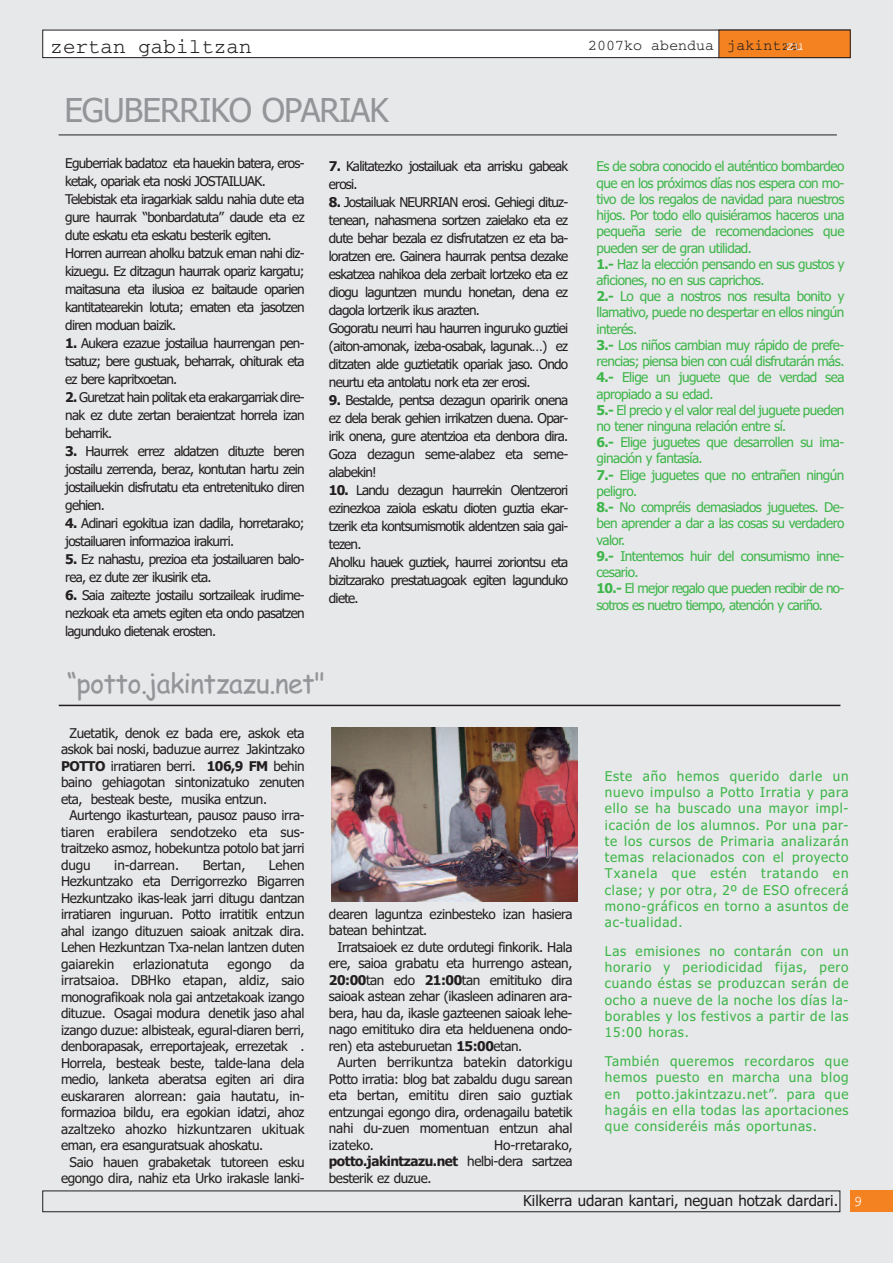
<style>
.page{position:relative;width:893px;height:1263px;background:#e7e8e9}
.page>*{position:absolute;margin:0;border:0;box-sizing:border-box;transform-origin:0 0}
.t1{font:33px "Tahoma";letter-spacing:-.03em;color:#939598}
.t2{font:27px "Comic Sans MS";letter-spacing:-.03em;color:#939598}
.t3{font:21px "Courier";color:#231f20}
.t4{font:15px "Tahoma";color:#231f20}
.t5{font:15px "Courier";color:#231f20}
.t6{font:15px "Courier";color:#fff}
.t7{font:13.5px/18px "Tahoma";letter-spacing:-.055em;color:#231f20;text-align:justify}
.t8{font:13.5px/16.2px "Tahoma";letter-spacing:-.04em;color:#3eb64a;text-align:justify}
.t9{font:13.5px/16.5px "Tahoma";letter-spacing:-.025em;color:#231f20;text-align:right}
.t10{font:13.5px "Tahoma";letter-spacing:-.005em;color:#231f20}
.s1{color:#fff}
.s2{font-weight:700}
</style>
<div class="page">
<div style="left:850px;top:1191px;width:43px;height:21px;background:#f58220"></div>
<div style="left:43px;top:30px;width:807px;height:28px;background:#fff"></div>
<div style="left:43px;top:30px;width:807px;height:28px;border:1px solid #231f20"></div>
<div style="left:719px;top:30px;width:131px;height:28px;background:#f58220"></div>
<div style="left:719px;top:30px;width:131px;height:28px;border:1px solid #231f20"></div>
<div style="left:43px;top:1191px;width:797px;height:21px;border:1px solid #231f20"></div>
<hr style="left:59px;top:134px;width:778px;height:1px;background:#231f20">
<hr style="left:59px;top:705px;width:781px;height:1px;background:#231f20">
<img style="left:331px;top:727px;width:247px;height:174px">
<h3 class="t3" style="left:50px;top:39px;width:203px">zertan gabiltzan</h3>
<p class="t5" style="left:588px;top:41px;width:217px">2007ko abendua jakintza<span class="s1">zu</span></p>
<h1 class="t1" style="left:64px;top:92px;width:326px">EGUBERRIKO OPARIAK</h1>
<p class="t7" style="left:65px;top:154px;width:241px;text-align:left">Eguberriak badatoz eta hauekin batera, eros&shy;ketak, opariak eta noski JOSTAILUAK.<br>Telebistak eta iragarkiak saldu nahia dute eta gure haurrak “bonbardatuta” daude eta ez dute eskatu eta eskatu besterik egiten.<br>Horren aurrean aholku batzuk eman nahi diz&shy;kizuegu. Ez ditzagun haurrak opariz kargatu; maitasuna eta ilusioa ez baitaude oparien kantitatearekin lotuta; ematen eta jasotzen diren moduan baizik.</p>
<p class="t7" style="left:65px;top:334px;width:241px"><span class="s2">1.</span> Aukera ezazue jostailua haurrengan pen&shy;tsatuz; bere gustuak, beharrak, ohiturak eta ez bere kapritxoetan.</p>
<p class="t7" style="left:65px;top:388px;width:241px"><span class="s2">2.</span> Guretzat hain politak eta erakargarriak dire&shy;nak ez dute zertan beraientzat horrela izan beharrik.</p>
<p class="t7" style="left:65px;top:442px;width:241px"><span class="s2">3.</span> Haurrek errez aldatzen dituzte beren jostailu zerrenda, beraz, kontutan hartu zein jostailuekin disfrutatu eta entretenituko diren gehien.</p>
<p class="t7" style="left:65px;top:514px;width:241px"><span class="s2">4.</span> Adinari egokitua izan dadila, horretarako; jostailuaren informazioa irakurri.</p>
<p class="t7" style="left:65px;top:550px;width:241px"><span class="s2">5.</span> Ez nahastu, prezioa eta jostailuaren balo&shy;rea, ez dute zer ikusirik eta.</p>
<p class="t7" style="left:65px;top:586px;width:241px"><span class="s2">6.</span> Saia zaitezte jostailu sortzaileak irudime&shy;nezkoak eta amets egiten eta ondo pasatzen lagunduko dietenak erosten.</p>
<p class="t7" style="left:329px;top:157px;width:241px"><span class="s2">7.</span> Kalitatezko jostailuak eta arrisku gabeak erosi.</p>
<p class="t7" style="left:329px;top:193px;width:241px;text-align:left"><span class="s2">8.</span> Jostailuak NEURRIAN erosi. Gehiegi dituz&shy;tenean, nahasmena sortzen zaielako eta ez dute behar bezala ez disfrutatzen ez eta ba&shy;loratzen ere. Gainera haurrak pentsa dezake eskatzea nahikoa dela zerbait lortzeko eta ez diogu laguntzen mundu honetan, dena ez dagola lortzerik ikus arazten.<br>Gogoratu neurri hau haurren inguruko guztiei (aiton-amonak, izeba-osabak, lagunak…) ez ditzaten alde guztietatik opariak jaso. Ondo neurtu eta antolatu nork eta zer erosi.</p>
<p class="t7" style="left:329px;top:391px;width:241px"><span class="s2">9.</span> Bestalde, pentsa dezagun oparirik onena ez dela berak gehien irrikatzen duena. Opar&shy;irik onena, gure atentzioa eta denbora dira.<br>Goza dezagun seme-alabez eta seme&shy;alabekin!</p>
<p class="t7" style="left:329px;top:481px;width:241px;text-align:left"><span class="s2">10.</span> Landu dezagun haurrekin Olentzerori ezinezkoa zaiola eskatu dioten guztia ekar&shy;tzerik eta kontsumismotik aldentzen saia gai&shy;tezen.<br>Aholku hauek guztiek, haurrei zoriontsu eta bizitzarako prestatuagoak egiten lagunduko diete.</p>
<h2 class="t2" style="left:67px;top:668px;width:260px">“potto.jakintzazu.net"</h2>
<p class="t7" style="left:61px;top:725px;width:245px;line-height:16.5px;text-indent:9px">Zuetatik, denok ez bada ere, askok eta askok bai noski, baduzue aurrez Jakintzako <span class="s2">POTTO</span> irratiaren berri. <span class="s2">106,9 FM</span> behin baino gehiagotan sintonizatuko zenuten eta, besteak beste, musika entzun.</p>
<p class="t7" style="left:61px;top:807px;width:245px;line-height:16.5px;text-indent:9px">Aurtengo ikasturtean, pausoz pauso irra&shy;tiaren erabilera sendotzeko eta sus&shy;traitzeko asmoz, hobekuntza potolo bat jarri dugu</p>
<p class="t7" style="left:61px;top:857px;width:245px;line-height:16.5px;text-indent:208px">Lehen Hezkuntzako eta Derrigorrezko Bigarren Hezkuntzako ikas-leak jarri ditugu dantzan irratiaren inguruan. Potto irratitik entzun ahal izango dituzuen saioak anitzak dira.<br>Lehen Hezkuntzan Txa-nelan lantzen duten gaiarekin</p>
<p class="t10" style="left:114px;top:857px;width:66px">in-darrean.</p>
<p class="t7" style="left:203px;top:856px;width:44px">Bertan,</p>
<p class="t7" style="left:61px;top:956px;width:245px;line-height:16.5px;text-indent:229px">da irratsaioa. DBHko etapan, aldiz, saio monografikoak nola gai antzetakoak izango dituzue. Osagai modura denetik jaso ahal izango duzue: albisteak, egural-diaren berri, denborapasak, erreportajeak, errezetak .<br>Horrela, besteak beste, talde-lana dela medio, lanketa aberatsa egiten ari dira euskararen alorrean: gaia hautatu, in&shy;formazioa bildu, era egokian idatzi, ahoz azaltzeko ahozko hizkuntzaren ukituak eman, era esanguratsuak ahoskatu.</p>
<p class="t9" style="left:61px;top:1154px;width:245px">Saio hauen grabaketak tutoreen esku egongo dira, nahiz eta Urko irakasle lanki-</p>
<p class="t10" style="left:133px;top:956px;width:77px">erlazionatuta</p>
<p class="t7" style="left:228px;top:955px;width:45px">egongo</p>
<p class="t9" style="left:329px;top:906px;width:245px;text-align:left">dearen laguntza ezinbesteko izan hasiera batean behintzat.</p>
<p class="t7" style="left:329px;top:939px;width:245px;line-height:16.5px;text-indent:9px">Irratsaioek ez dute ordutegi finkorik. Hala ere, saioa grabatu eta hurrengo astean, <span class="s2">20:00</span>tan edo <span class="s2">21:00</span>tan emitituko dira saioak astean zehar (ikasleen adinaren ara&shy;bera, hau da, ikasle gazteenen saioak lehe&shy;nago emitituko dira eta helduenena ondo&shy;ren) eta asteburuetan <span class="s2">15:00</span>etan.</p>
<p class="t7" style="left:329px;top:1054px;width:245px;line-height:16.5px;text-indent:9px">Aurten berrikuntza batekin datorkigu Potto irratia: blog bat zabaldu dugu sarean eta bertan, emititu diren saio guztiak entzungai egongo dira, ordenagailu batetik nahi du-zuen momentuan entzun ahal izateko.</p>
<p class="t7" style="left:329px;top:1137px;width:245px;line-height:16.5px;text-indent:165px">Ho-rretarako, <span class="s2">potto.jakintzazu.net</span> helbi-dera sartzea besterik ez duzue.</p>
<p class="t8" style="left:597px;top:159px;width:249px;text-align:left">Es de sobra conocido el auténtico bombardeo que en los próximos días nos espera con mo&shy;tivo de los regalos de navidad para nuestros hijos. Por todo ello quisiéramos haceros una pequeña serie de recomendaciones que pueden ser de gran utilidad.<br><span class="s2">1.-</span> Haz la elección pensando en sus gustos y aficiones, no en sus caprichos.<br><span class="s2">2.-</span> Lo que a nostros nos resulta bonito y llamativo, puede no despertar en ellos ningún interés.<br><span class="s2">3.-</span> Los niños cambian muy rápido de prefe&shy;rencias; piensa bien con cuál disfrutarán más.<br><span class="s2">4.-</span> Elige un juguete que de verdad sea apropiado a su edad.<br><span class="s2">5.-</span> El precio y el valor real del juguete pueden no tener ninguna relación entre sí.<br><span class="s2">6.-</span> Elige juguetes que desarrollen su ima&shy;ginación y fantasía.<br><span class="s2">7.-</span> Elige juguetes que no entrañen ningún peligro.<br><span class="s2">8.-</span> No compréis demasiados juguetes. De&shy;ben aprender a dar a las cosas su verdadero valor.<br><span class="s2">9.-</span> Intentemos huir del consumismo inne&shy;cesario.<br><span class="s2">10.-</span> El mejor regalo que pueden recibir de no&shy;sotros es nuetro tiempo, atención y cariño.</p>
<p class="t8" style="left:605px;top:768px;width:245px">Este año hemos querido darle un nuevo impulso a Potto Irratia y para ello se ha buscado una mayor impl&shy;icación de los alumnos. Por una par&shy;te los cursos de Primaria analizarán temas relacionados con el proyecto Txanela que estén tratando en clase; y por otra, 2º de ESO ofrecerá mono-gráficos en torno a asuntos de ac-tualidad.</p>
<p class="t8" style="left:605px;top:943px;width:245px">Las emisiones no contarán con un horario y periodicidad fijas, pero cuando éstas se produzcan serán de ocho a nueve de la noche los días la&shy;borables y los festivos a partir de las 15:00 horas.</p>
<p class="t8" style="left:605px;top:1053px;width:245px">También queremos recordaros que hemos puesto en marcha una blog en potto.jakintzazu.net”. para que hagáis en ella todas las aportaciones que consideréis más oportunas.</p>
<p class="t4" style="left:523px;top:1192px;width:317px">Kilkerra udaran kantari, neguan hotzak dardari.</p>
<p class="t6" style="left:854px;top:1196px;width:10px">9</p>
</div>
